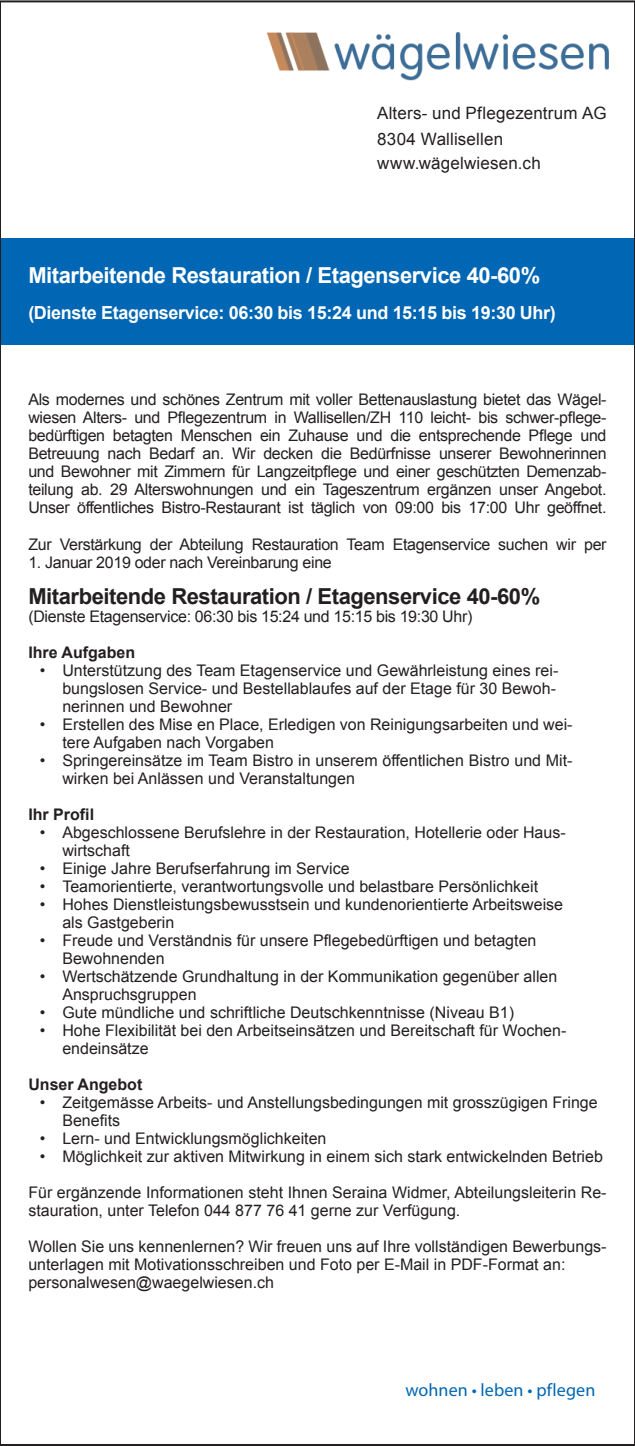
<style>
.page{position:relative;width:635px;height:1446px;background:#fff}
.page>*{position:absolute;margin:0;border:0;box-sizing:border-box;transform-origin:0 0}
.t1{font:700 22px "Arial";letter-spacing:-.02em;color:#231f20}
.t2{font:700 22px "Arial";letter-spacing:-.02em;color:#fff}
.t3{font:700 18px "Arial";letter-spacing:-.02em;color:#fff}
.t4{font:18px "Myriad Pro";letter-spacing:.005em;color:#0166b3}
.t5{font:17px/26px "Arial";letter-spacing:.01em;color:#231f20}
.t6{font:16px/18px "Arial";color:#231f20}
.t7{font:16px "Arial";letter-spacing:-.02em;color:#231f20}
.t8{font:700 16px "Arial";color:#231f20}
</style>
<div class="page">
<div style="left:0;top:238px;width:635px;height:107px;background:#0166b3"></div>
<img style="left:266px;top:32px;width:342px;height:48px">
<p class="t5" style="left:377px;top:100px;width:231px">Alters- und Pflegezentrum AG<br>8304 Wallisellen</p>
<p class="t5" style="left:377px;top:150px;width:165px">www.wägelwiesen.ch</p>
<h1 class="t2" style="left:28px;top:261px;width:513px">Mitarbeitende Restauration / Etagenservice 40-60%</h1>
<p class="t3" style="left:28px;top:301px;width:529px">(Dienste Etagenservice: 06:30 bis 15:24 und 15:15 bis 19:30 Uhr)</p>
<p class="t6" style="left:28px;top:391px;width:580px;text-align:justify">Als modernes und schönes Zentrum mit voller Bettenauslastung bietet das Wägel&shy;wiesen Alters- und Pflegezentrum in Wallisellen/ZH 110 leicht- bis schwer-pflege&shy;bedürftigen betagten Menschen ein Zuhause und die entsprechende Pflege und Betreuung nach Bedarf an. Wir decken die Bedürfnisse unserer Bewohnerinnen und Bewohner mit Zimmern für Langzeitpflege und einer geschützten Demenzab&shy;teilung ab. 29 Alterswohnungen und ein Tageszentrum ergänzen unser Angebot.<br>Unser öffentliches Bistro-Restaurant ist täglich von 09:00 bis 17:00 Uhr geöffnet.</p>
<p class="t7" style="left:28px;top:533px;width:580px">Zur Verstärkung der Abteilung Restauration Team Etagenservice suchen wir per</p>
<p class="t7" style="left:28px;top:551px;width:305px">1. Januar 2019 oder nach Vereinbarung eine</p>
<h1 class="t1" style="left:28px;top:581px;width:513px">Mitarbeitende Restauration / Etagenservice 40-60%</h1>
<p class="t7" style="left:28px;top:605px;width:446px">(Dienste Etagenservice: 06:30 bis 15:24 und 15:15 bis 19:30 Uhr)</p>
<p class="t8" style="left:28px;top:641px;width:108px">Ihre Aufgaben</p>
<p class="t6" style="left:62px;top:661px;width:497px;text-indent:-23px">• Unterstützung des Team Etagenservice und Gewährleistung eines rei&shy;bungslosen Service- und Bestellablaufes auf der Etage für 30 Bewoh&shy;nerinnen und Bewohner</p>
<p class="t6" style="left:62px;top:715px;width:512px;text-indent:-23px">• Erstellen des Mise en Place, Erledigen von Reinigungsarbeiten und wei&shy;tere Aufgaben nach Vorgaben</p>
<p class="t6" style="left:62px;top:751px;width:512px;text-indent:-23px">• Springereinsätze im Team Bistro in unserem öffentlichen Bistro und Mit&shy;wirken bei Anlässen und Veranstaltungen</p>
<p class="t8" style="left:28px;top:803px;width:67px">Ihr Profil</p>
<p class="t6" style="left:62px;top:823px;width:505px;text-indent:-23px">• Abgeschlossene Berufslehre in der Restauration, Hotellerie oder Haus&shy;wirtschaft</p>
<p class="t6" style="left:40px;top:859px;width:311px">• Einige Jahre Berufserfahrung im Service</p>
<p class="t6" style="left:40px;top:877px;width:500px">• Teamorientierte, verantwortungsvolle und belastbare Persönlichkeit</p>
<p class="t6" style="left:62px;top:895px;width:502px;text-indent:-23px">• Hohes Dienstleistungsbewusstsein und kundenorientierte Arbeitsweise als Gastgeberin</p>
<p class="t6" style="left:62px;top:931px;width:476px;text-indent:-23px">• Freude und Verständnis für unsere Pflegebedürftigen und betagten<br>Bewohnenden</p>
<p class="t6" style="left:62px;top:967px;width:497px;text-indent:-23px">• Wertschätzende Grundhaltung in der Kommunikation gegenüber allen<br>Anspruchsgruppen</p>
<p class="t6" style="left:40px;top:1003px;width:476px">• Gute mündliche und schriftliche Deutschkenntnisse (Niveau B1)</p>
<p class="t6" style="left:62px;top:1021px;width:505px;text-indent:-23px">• Hohe Flexibilität bei den Arbeitseinsätzen und Bereitschaft für Wochen&shy;endeinsätze</p>
<p class="t8" style="left:28px;top:1073px;width:116px">Unser Angebot</p>
<p class="t6" style="left:62px;top:1093px;width:537px;text-indent:-23px">• Zeitgemässe Arbeits- und Anstellungsbedingungen mit grosszügigen Fringe<br>Benefits</p>
<p class="t6" style="left:40px;top:1129px;width:288px">• Lern- und Entwicklungsmöglichkeiten</p>
<p class="t6" style="left:40px;top:1147px;width:565px">• Möglichkeit zur aktiven Mitwirkung in einem sich stark entwickelnden Betrieb</p>
<p class="t6" style="left:28px;top:1183px;width:580px">Für ergänzende Informationen steht Ihnen Seraina Widmer, Abteilungsleiterin Re&shy;stauration, unter Telefon 044 877 76 41 gerne zur Verfügung.</p>
<p class="t6" style="left:28px;top:1237px;width:580px">Wollen Sie uns kennenlernen? Wir freuen uns auf Ihre vollständigen Bewerbungs&shy;unterlagen mit Motivationsschreiben und Foto per E-Mail in PDF-Format an: personalwesen@waegelwiesen.ch</p>
<p class="t4" style="left:405px;top:1379px;width:192px">wohnen • leben • pflegen</p>
</div>
